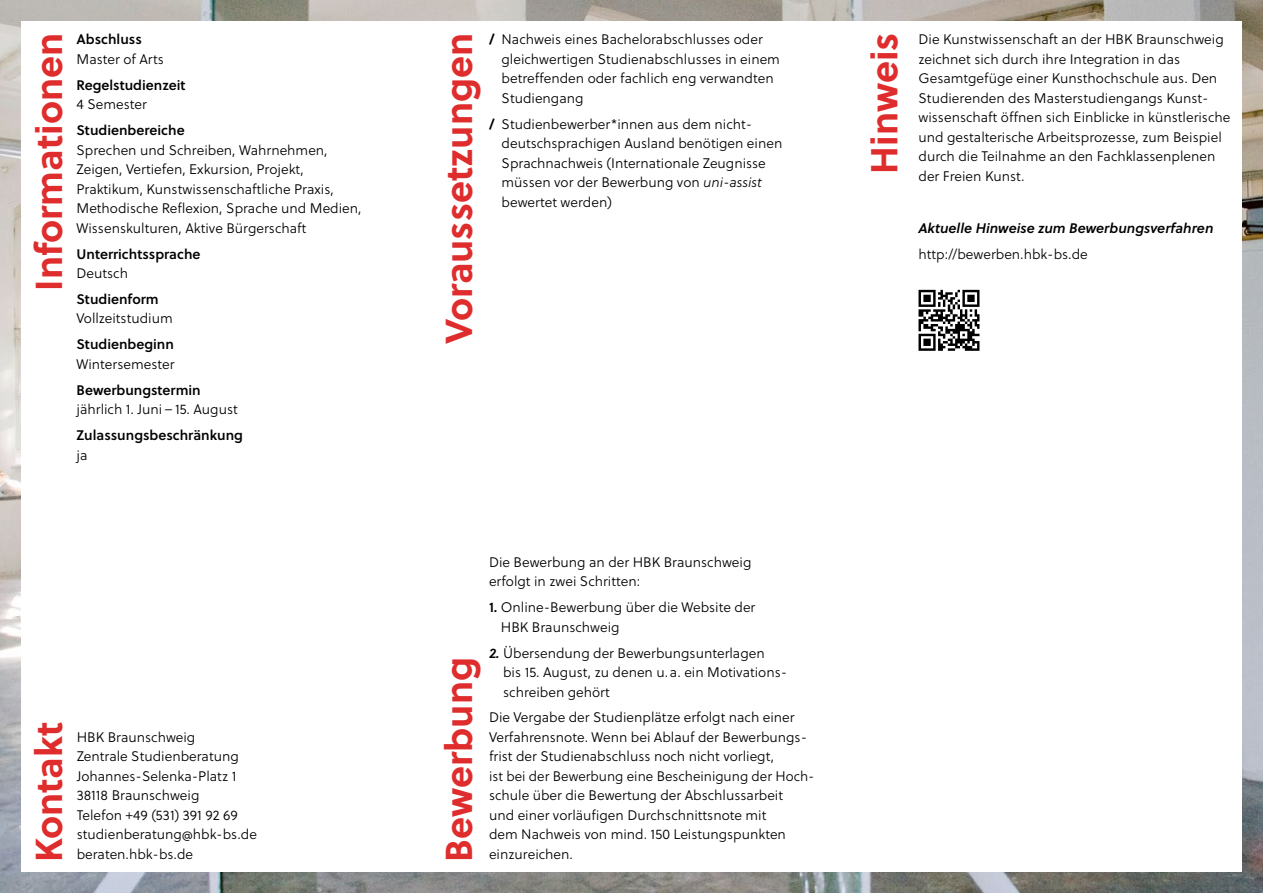
<style>
.page{position:relative;width:1263px;height:893px;background:#fff}
.page>*{position:absolute;margin:0;border:0;box-sizing:border-box;transform-origin:0 0}
.H_3_gekippt{font:700 37.5px "Soleil";color:#df2c2c}
.fließtext{font:300 13.8px/19.5px "Soleil";color:#000}
.fließtext-2{font:13.8px/19.5px "Soleil Sb";color:#000}
.fließtext-3{font:italic 13.8px "Soleil Sb";color:#000}
.s1{font-family:"Soleil Sb";font-weight:400}
.s2{font-family:"Soleil";font-weight:300}
.s3{font-weight:700}
.s4{font-family:"Soleil Lt";font-weight:400;font-style:italic}
.s5{font-family:"Soleil Sb";font-weight:400;font-style:italic}
</style>
<div class="page">
<img style="left:0;top:0;width:1263px;height:893px">
<div style="left:21px;top:21px;width:1221px;height:851px;background:#fff"></div>
<svg style="left:918px;top:290px;width:61px;height:61px"></svg>
<p class="H_3_gekippt" style="left:20px;top:291px;width:259px;rotate:-90deg">Informationen</p>
<p class="fließtext" style="left:77px;top:30px;width:89px"><span class="s1">Abschluss<br></span>Master of Arts</p>
<p class="fließtext-2" style="left:77px;top:75px;width:110px">Regelstudienzeit<br><span class="s2">4 Semester</span></p>
<p class="fließtext" style="left:77px;top:120px;width:287px"><span class="s1">Studienbereiche<br></span>Sprechen und Schreiben, Wahrnehmen, Zeigen, Vertiefen, Exkursion, Projekt, Praktikum, Kunstwissenschaftliche Praxis, Methodische Reflexion, Sprache und Medien, Wissenskulturen, Aktive Bürgerschaft</p>
<p class="fließtext-2" style="left:77px;top:243px;width:125px">Unterrichtssprache<br><span class="s2">Deutsch</span></p>
<p class="fließtext" style="left:77px;top:289px;width:98px"><span class="s1">Studienform<br></span>Vollzeitstudium</p>
<p class="fließtext" style="left:77px;top:335px;width:99px"><span class="s1">Studienbeginn<br></span>Wintersemester</p>
<p class="fließtext" style="left:77px;top:380px;width:163px"><span class="s1">Bewerbungstermin </span>jährlich 1. Juni – 15. August</p>
<p class="fließtext-2" style="left:77px;top:425px;width:168px">Zulassungsbeschränkung <span class="s2">ja</span></p>
<p class="H_3_gekippt" style="left:20px;top:862px;width:142px;rotate:-90deg">Kontakt</p>
<p class="fließtext" style="left:77px;top:727px;width:182px">HBK Braunschweig<br>Zentrale Studienberatung<br>Johannes-Selenka- Platz 1<br>38118 Braunschweig<br>Telefon +49 (531) 391 92 69 studienberatung@hbk- bs.de beraten.hbk- bs.de</p>
<p class="H_3_gekippt" style="left:430px;top:344px;width:313px;rotate:-90deg">Voraussetzungen</p>
<p class="fließtext" style="left:502px;top:30px;width:280px;text-indent:-13px"><span class="s3">/</span> Nachweis eines Bachelorabschlusses oder gleichwertigen Studienabschlusses in einem betreffenden oder fachlich eng verwandten Studiengang</p>
<p class="fließtext" style="left:502px;top:114px;width:282px;text-indent:-13px"><span class="s3">/</span> Studienbewerber*innen aus dem nicht-- deutschsprachigen Ausland benötigen einen Sprachnachweis (Internationale Zeugnisse müssen vor der Bewerbung von <span class="s4">uni-assist </span>bewertet werden)</p>
<p class="H_3_gekippt" style="left:855px;top:174px;width:142px;rotate:-90deg">Hinweis</p>
<p class="fließtext" style="left:918px;top:30px;width:313px">Die Kunstwissenschaft an der HBK Braunschweig zeichnet sich durch ihre Integration in das Gesamtgefüge einer Kunsthochschule aus. Den Studierenden des Masterstudiengangs Kunst&shy;wissenschaft öffnen sich Einblicke in kü nstlerische und gestalterische Arbeitsprozesse, zum Beispiel durch die Teilnahme an den Fachklassenplenen der Freien Kunst.</p>
<p class="fließtext-3" style="left:918px;top:217px;width:297px">Aktuelle Hinweise zum Bewerbungsverfahren</p>
<p class="fließtext" style="left:918px;top:244px;width:171px">http://bewerben.hbk- bs.de</p>
<p class="H_3_gekippt" style="left:430px;top:862px;width:206px;rotate:-90deg">Bewerbung</p>
<p class="fließtext" style="left:489px;top:552px;width:264px">Die Bewerbung an der HBK Braunschweig erfolgt in zwei Schritten:</p>
<p class="fließtext" style="left:501px;top:597px;width:256px;text-indent:-12px"><span class="s1">1.</span> Online- Bewerbung über die Website der<br>HBK Braunschweig</p>
<p class="fließtext" style="left:503px;top:643px;width:286px;text-indent:-14px"><span class="s5">2.</span> Übersendung der Bewerbungsunterlagen<br>bis 15. August, zu denen u. a. ein Motivations&shy;schreiben gehört</p>
<p class="fließtext" style="left:489px;top:708px;width:323px">Die Vergabe der Studienplätze erfolgt nach einer Verfahrensnote. Wenn bei Ablauf der Bewerbungs&shy;frist der Studienabschluss noch nicht vorliegt,<br>ist bei der Bewerbung eine Bescheinigung der Hoch-- schule über die Bewertung der Abschlussarbeit und einer vorläufigen Durchschnittsnote mit<br>dem Nachweis von mind. 150 Leistungspunkten einzureichen.</p>
</div>
